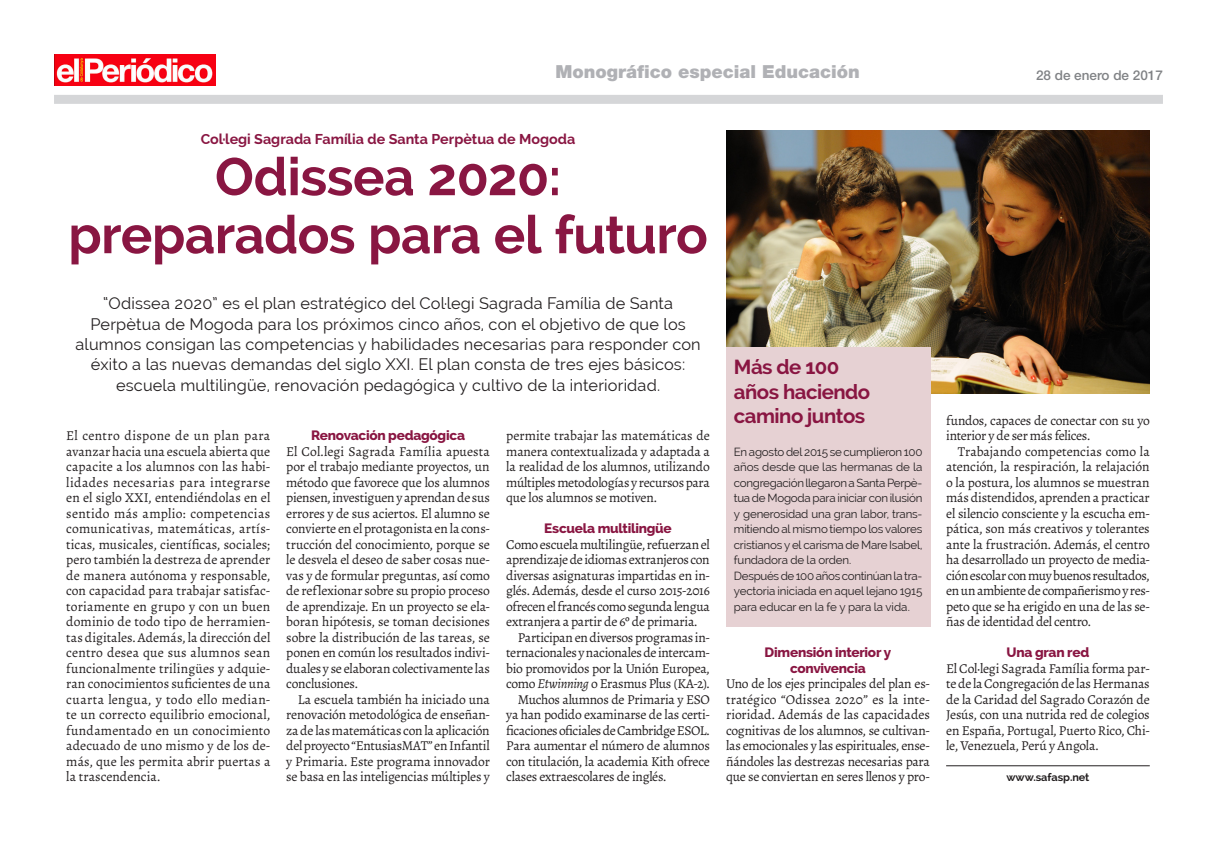
<style>
.page{position:relative;width:1217px;height:851px;background:#fff}
.page>*{position:absolute;margin:0;border:0;box-sizing:border-box;transform-origin:0 0}
.t1{font:700 52.65px/57.9px "Raleway";letter-spacing:-.01em;color:#891642;text-align:center}
.t2{font:700 20.4px/24.5px "Raleway";letter-spacing:-.025em;color:#891642}
.t3{font:900 18px "Helvetica Neue LT Std";color:#b0b1b5}
.t4{font:16.35px/20.4px "Raleway";letter-spacing:.01em;color:#231f20;text-align:center}
.t5{font:700 14.25px "Raleway";color:#891642}
.t6{font:13.65px/15.5px "Alegreya";letter-spacing:-.02em;color:#231f20;text-align:justify}
.t7{font:800 13.65px/15.5px "Raleway";letter-spacing:-.02em;color:#891642;text-align:center}
.t8{font:500 13.5px "Helvetica Neue LT Std";color:#808285}
.t9{font:11.55px/15.5px "Raleway";letter-spacing:-.015em;color:#231f20}
.t10{font:700 10.8px "Raleway";letter-spacing:-.005em;color:#231f20}
.s1{font-style:italic}
</style>
<div class="page">
<div style="left:54px;top:95px;width:1108px;height:9px;background:#d5d6d8"></div>
<img style="left:54px;top:54px;width:162px;height:31px">
<hr style="left:945px;top:765px;width:204px;height:1px;background:#231f20">
<img style="left:726px;top:130px;width:423px;height:263px">
<div style="left:726px;top:347px;width:204px;height:279px;background:#e6d1d3"></div>
<h3 class="t3" style="left:555px;top:61px;width:306px">Monográfico especial Educación</h3>
<p class="t8" style="left:1035px;top:67px;width:128px">28 de enero de 2017</p>
<p class="t5" style="left:201px;top:130px;width:376px">Col·legi Sagrada Família de Santa Perpètua de Mogoda</p>
<h1 class="t1" style="left:68px;top:148px;width:641px">Odissea 2020: preparados para el futuro</h1>
<p class="t4" style="left:75px;top:293px;width:626px">“Odissea 2020” es el plan estratégico del Col·legi Sagrada Família de Santa Perpètua de Mogoda para los próximos cinco años, con el objetivo de que los alumnos consigan las competencias y habilidades necesarias para responder con éxito a las nuevas demandas del siglo XXI. El plan consta de tres ejes básicos: escuela multilingüe, renovación pedagógica y cultivo de la interioridad.</p>
<p class="t6" style="left:66px;top:428px;width:205px">El centro dispone de un plan para avanzar hacia una escuela abierta que capacite a los alumnos con las habi&shy;lidades necesarias para integrarse en el siglo XXI, entendiéndolas en el sentido más amplio: competencias comunicativas, matemáticas, artís&shy;ticas, musicales, científicas, sociales; pero también la destreza de aprender de manera autónoma y responsable, con capacidad para trabajar satisfac&shy;toriamente en grupo y con un buen dominio de todo tipo de herramien&shy;tas digitales. Además, la dirección del centro desea que sus alumnos sean funcionalmente trilingües y adquie&shy;ran conocimientos suficientes de una cuarta lengua, y todo ello median&shy;te un correcto equilibrio emocional, fundamentado en un conocimiento adecuado de uno mismo y de los de&shy;más, que les permita abrir puertas a la trascendencia.</p>
<p class="t7" style="left:311px;top:428px;width:155px">Renovación pedagógica</p>
<p class="t6" style="left:506px;top:428px;width:205px">permite trabajar las matemáticas de manera contextualizada y adaptada a la realidad de los alumnos, utilizando múltiples metodologías y recursos para que los alumnos se motiven.</p>
<p class="t7" style="left:544px;top:520px;width:129px">Escuela multilingüe</p>
<p class="t6" style="left:506px;top:536px;width:205px">Como escuela multilingüe, refuerzan el</p>
<p class="t6" style="left:506px;top:552px;width:205px">aprendizaje de idiomas extranjeros con</p>
<p class="t6" style="left:506px;top:567px;width:205px">diversas asignaturas impartidas en in-</p>
<p class="t6" style="left:506px;top:583px;width:205px">glés. Además, desde el curso 2015-2016</p>
<p class="t6" style="left:506px;top:598px;width:205px">ofrecen el francés como segunda lengua</p>
<p class="t6" style="left:506px;top:614px;width:193px">extranjera a partir de 6º de primaria.</p>
<p class="t6" style="left:517px;top:629px;width:193px">Participan en diversos programas in-</p>
<p class="t6" style="left:506px;top:645px;width:205px">ternacionales y nacionales de intercam-</p>
<p class="t6" style="left:506px;top:660px;width:205px">bio promovidos por la Unión Europea,</p>
<p class="t6" style="left:506px;top:676px;width:205px">como <span class="s1">Etwinning</span> o Erasmus Plus (KA-2).</p>
<p class="t6" style="left:517px;top:691px;width:193px">Muchos alumnos de Primaria y ESO</p>
<p class="t6" style="left:506px;top:707px;width:205px">ya han podido examinarse de las certi-</p>
<p class="t6" style="left:506px;top:722px;width:205px">ficaciones oficiales de Cambridge ESOL.</p>
<p class="t6" style="left:506px;top:738px;width:205px">Para aumentar el número de alumnos</p>
<p class="t6" style="left:506px;top:753px;width:205px">con titulación, la academia Kith ofrece</p>
<p class="t6" style="left:506px;top:769px;width:162px">clases extraescolares de inglés.</p>
<p class="t6" style="left:286px;top:443px;width:205px">El Col.legi Sagrada Família apuesta por el trabajo mediante proyectos, un método que favorece que los alumnos piensen, investiguen y aprendan de sus errores y de sus aciertos. El alumno se convierte en el protagonista en la cons&shy;trucción del conocimiento, porque se le desvela el deseo de saber cosas nue&shy;vas y de formular preguntas, así como de reflexionar sobre su propio proceso de aprendizaje. En un proyecto se ela&shy;boran hipótesis, se toman decisiones sobre la distribución de las tareas, se ponen en común los resultados indivi&shy;duales y se elaboran colectivamente las conclusiones.</p>
<p class="t6" style="left:286px;top:691px;width:205px;text-indent:12px">La escuela también ha iniciado una renovación metodológica de enseñan&shy;za de las matemáticas con la aplicación del proyecto “EntusiasMAT” en Infantil y Primaria. Este programa innovador se basa en las inteligencias múltiples y</p>
<h2 class="t2" style="left:733px;top:355px;width:138px">Más de 100 años haciendo camino juntos</h2>
<p class="t9" style="left:733px;top:444px;width:190px">En agosto del 2015 se cumplieron 100 años desde que las hermanas de la congregación llegaron a Santa Perpè&shy;tua de Mogoda para iniciar con ilusión y generosidad una gran labor, trans&shy;mitiendo al mismo tiempo los valores cristianos y el carisma de Mare Isabel, fundadora de la orden.<br>Después de 100 años continúan la tra&shy;yectoria iniciada en aquel lejano 1915 para educar en la fe y para la vida.</p>
<p class="t7" style="left:764px;top:644px;width:128px">Dimensión interior y convivencia</p>
<p class="t6" style="left:726px;top:676px;width:205px">Uno de los ejes principales del plan es&shy;tratégico “Odissea 2020” es la inte&shy;rioridad. Además de las capacidades cognitivas de los alumnos, se cultivan&shy;las emocionales y las espirituales, ense&shy;ñándoles las destrezas necesarias para que se conviertan en seres llenos y pro-</p>
<p class="t6" style="left:945px;top:412px;width:205px">fundos, capaces de conectar con su yo interior y de ser más felices.</p>
<p class="t6" style="left:945px;top:443px;width:205px;text-indent:12px">Trabajando competencias como la atención, la respiración, la relajación o la postura, los alumnos se muestran más distendidos, aprenden a practicar el silencio consciente y la escucha em&shy;pática, son más creativos y tolerantes ante la frustración. Además, el centro ha desarrollado un proyecto de media&shy;ción escolar con muy buenos resultados, en un ambiente de compañerismo y res&shy;peto que se ha erigido en una de las se&shy;ñas de identidad del centro.</p>
<p class="t7" style="left:1006px;top:644px;width:84px">Una gran red</p>
<p class="t6" style="left:945px;top:660px;width:205px">El Col·legi Sagrada Família forma par&shy;te de la Congregación de las Hermanas de la Caridad del Sagrado Corazón de Jesús, con una nutrida red de colegios en España, Portugal, Puerto Rico, Chi&shy;le, Venezuela, Perú y Angola.</p>
<p class="t10" style="left:1006px;top:771px;width:84px">www.safasp.net</p>
</div>
